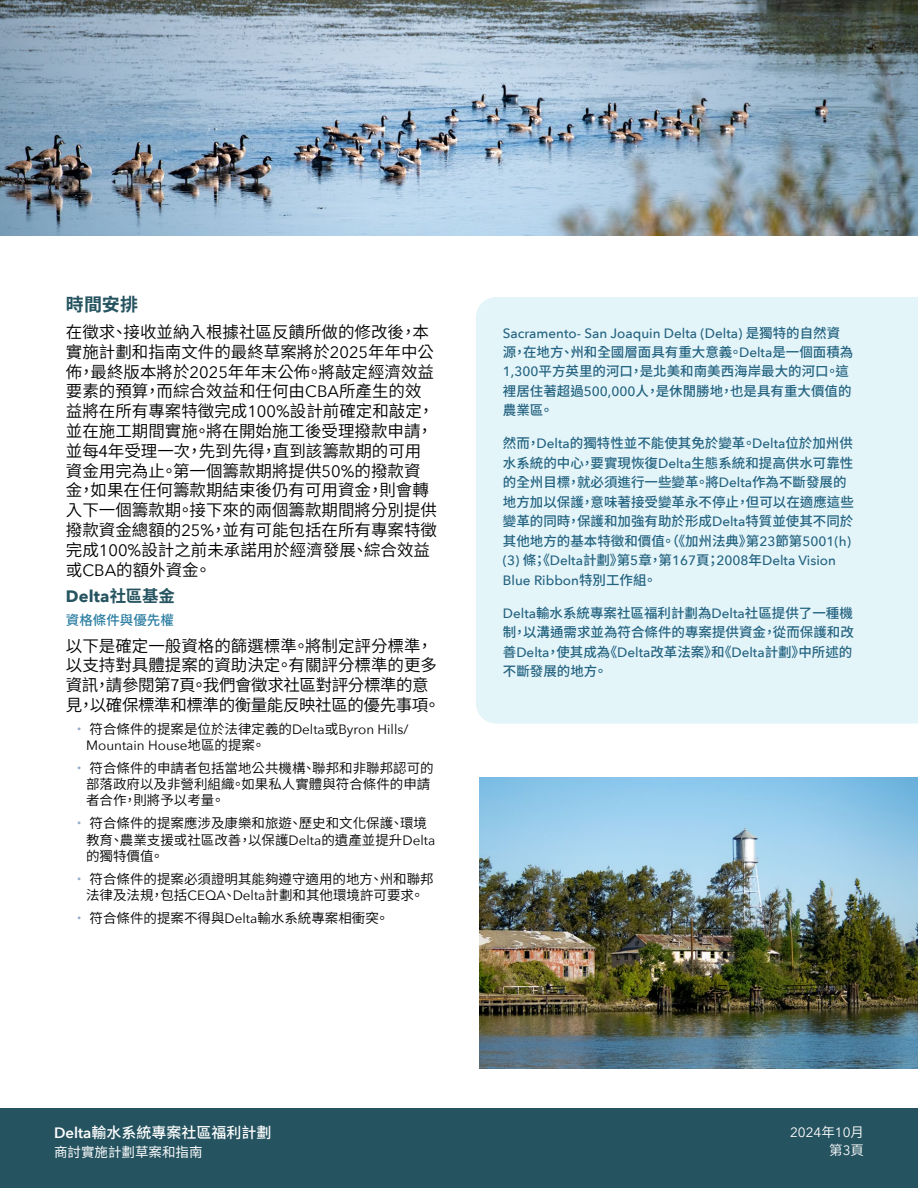
<style>
.page{position:relative;width:918px;height:1188px;background:#fff}
.page>*{position:absolute;margin:0;border:0;box-sizing:border-box;transform-origin:0 0}
.H3_chinese{font:700 18px "Source Han Sans TW";color:#255360}
.body_chinese{font:16.5px/19.8px "Source Han Sans TW";color:#000}
.t1{font:700 16.5px "Avenir Next";letter-spacing:.01em;color:#255360}
.t2{font:500 15px "Source Han Sans TW";color:#fff}
.Side_bar{font:500 13.5px/19.5px "Source Han Sans TW";color:#246380}
.t3{font:13.5px/16.2px "Source Han Sans TW";color:#000}
.t4{font:13.5px/16.2px "Avenir Next";color:#000}
.t5{font:13.5px "Source Han Sans TW";color:#fff}
.t6{font:13.5px "Avenir Next";color:#fff}
.t7{font:500 13.5px "Source Han Sans TW";color:#2a7da1}
.t8{font:13.5px "Source Han Sans TW";color:#fff}
.s1{font-family:"Avenir Next"}
.s2{font-family:"Source Han Sans TW"}
.s3{font-family:"Source Han Sans TW";color:#95abcc}
.s4{color:#95abcc}
.s5{font-family:"Avenir Next";font-weight:600}
</style>
<div class="page">
<img style="left:0;top:0;width:918px;height:235px">
<div style="left:0;top:1108px;width:918px;height:80px;background:#255360"></div>
<div style="left:476px;top:297px;width:442px;height:427px;background:#e4f5fa"></div>
<img style="left:479px;top:778px;width:439px;height:290px">
<p class="H3_chinese" style="left:66px;top:295px;width:74px">時間安排</p>
<p class="body_chinese" style="left:66px;top:322px;width:373px">在徵求、接收並納入根據社區反饋所做的修改後，本實施計劃和指南文件的最終草案將於<span class="s1">2025</span>年年中公佈，最終版本將於<span class="s1">2025</span>年年末公佈。將敲定經濟效益要素的預算，而綜合效益和任何由<span class="s1">CBA</span>所產生的效益將在所有專案特徵完成<span class="s1">100%</span>設計前確定和敲定，並在施工期間實施。將在開始施工後受理撥款申請，並每4年受理一次，先到先得，直到該籌款期的可用資金用完為止。第一個籌款期將提供<span class="s1">50%</span>的撥款資金，如果在任何籌款期結束後仍有可用資金，則會轉入下一個籌款期。接下來的兩個籌款期間將分別提供撥款資金總額的<span class="s1">25%</span>，並有可能包括在所有專案特徵完成<span class="s1">100%</span>設計之前未承諾用於經濟發展、綜合效益或<span class="s1">CBA</span>的額外資金。</p>
<h3 class="t1" style="left:66px;top:582px;width:111px">Delta<span class="s2">社區基金</span></h3>
<h4 class="t7" style="left:66px;top:612px;width:109px">資格條件與優先權</h4>
<p class="body_chinese" style="left:66px;top:636px;width:376px">以下是確定一般資格的篩選標準。將制定評分標準，以支持對具體提案的資助決定。有關評分標準的更多資訊，請參閱第7頁。我們會徵求社區對評分標準的意見，以確保標準和標準的衡量能反映社區的優先事項。</p>
<p class="t4" style="left:86px;top:721px;width:324px;text-indent:-14px"><span class="s3">•</span> <span class="s2">符合條件的提案是位於法律定義的</span>Delta<span class="s2">或</span>Byron Hills/<br>Mountain House<span class="s2">地區的提案。</span></p>
<p class="t3" style="left:86px;top:760px;width:349px;text-indent:-14px"><span class="s4">•</span> 符合條件的申請者包括當地公共機構、聯邦和非聯邦認可的部落政府以及非營利組織。如果私人實體與符合條件的申請者合作，則將予以考量。</p>
<p class="t3" style="left:86px;top:816px;width:351px;text-indent:-14px"><span class="s4">•</span> 符合條件的提案應涉及康樂和旅遊、歷史和文化保護、環境教育、農業支援或社區改善，以保護<span class="s1">Delta</span>的遺產並提升<span class="s1">Delta</span>的獨特價值。</p>
<p class="t3" style="left:73px;top:871px;width:363px;text-align:center"><span class="s4">•</span> 符合條件的提案必須證明其能夠遵守適用的地方、州和聯邦法律及法規，包括<span class="s1">CEQA</span>、<span class="s1">Delta</span>計劃和其他環境許可要求。</p>
<p class="t3" style="left:73px;top:910px;width:318px"><span class="s4">•</span> 符合條件的提案不得與<span class="s1">Delta</span>輸水系統專案相衝突。</p>
<p class="Side_bar" style="left:503px;top:323px;width:352px"><span class="s1">Sacramento- San Joaquin Delta (Delta)</span> 是獨特的自然資源，在地方、州和全國層面具有重大意義。<span class="s1">Delta</span>是一個面積為<br><span class="s1">1,300</span>平方英里的河口，是北美和南美西海岸最大的河口。這裡居住著超過<span class="s1">500,000</span>人，是休閒勝地，也是具有重大價值的農業區。</p>
<p class="Side_bar" style="left:503px;top:434px;width:352px">然而，<span class="s1">Delta</span>的獨特性並不能使其免於變革。<span class="s1">Delta</span>位於加州供水系統的中心，要實現恢復<span class="s1">Delta</span>生態系統和提高供水可靠性的全州目標，就必須進行一些變革。將<span class="s1">Delta</span>作為不斷發展的地方加以保護，意味著接受變革永不停止，但可以在適應這些變革的同時，保護和加強有助於形成<span class="s1">Delta</span>特質並使其不同於其他地方的基本特徵和價值。（《加州法典》第<span class="s1">23</span>節第<span class="s1">5001(h) (3)</span> 條；《<span class="s1">Delta</span>計劃》第<span class="s1">5</span>章，第<span class="s1">167</span>頁；<span class="s1">2008</span>年<span class="s1">Delta Vision Blue Ribbon</span>特別工作組。</p>
<p class="Side_bar" style="left:503px;top:604px;width:353px;text-align:justify"><span class="s1">Delta</span>輸水系統專案社區福利計劃為<span class="s1">Delta</span>社區提供了一種機制，以溝通需求並為符合條件的專案提供資金，從而保護和改善<span class="s1">Delta</span>，使其成為《<span class="s1">Delta</span>改革法案》和《<span class="s1">Delta</span>計劃》中所述的不斷發展的地方。</p>
<p class="t2" style="left:54px;top:1124px;width:219px"><span class="s5">Delta</span>輸水系統專案社區福利計劃</p>
<p class="t5" style="left:54px;top:1144px;width:150px">商討實施計劃草案和指南</p>
<p class="t6" style="left:790px;top:1121px;width:75px">2024<span class="s2">年</span>10<span class="s2">月</span></p>
<p class="t8" style="left:829px;top:1143px;width:36px">第<span class="s1">3</span>頁</p>
</div>
